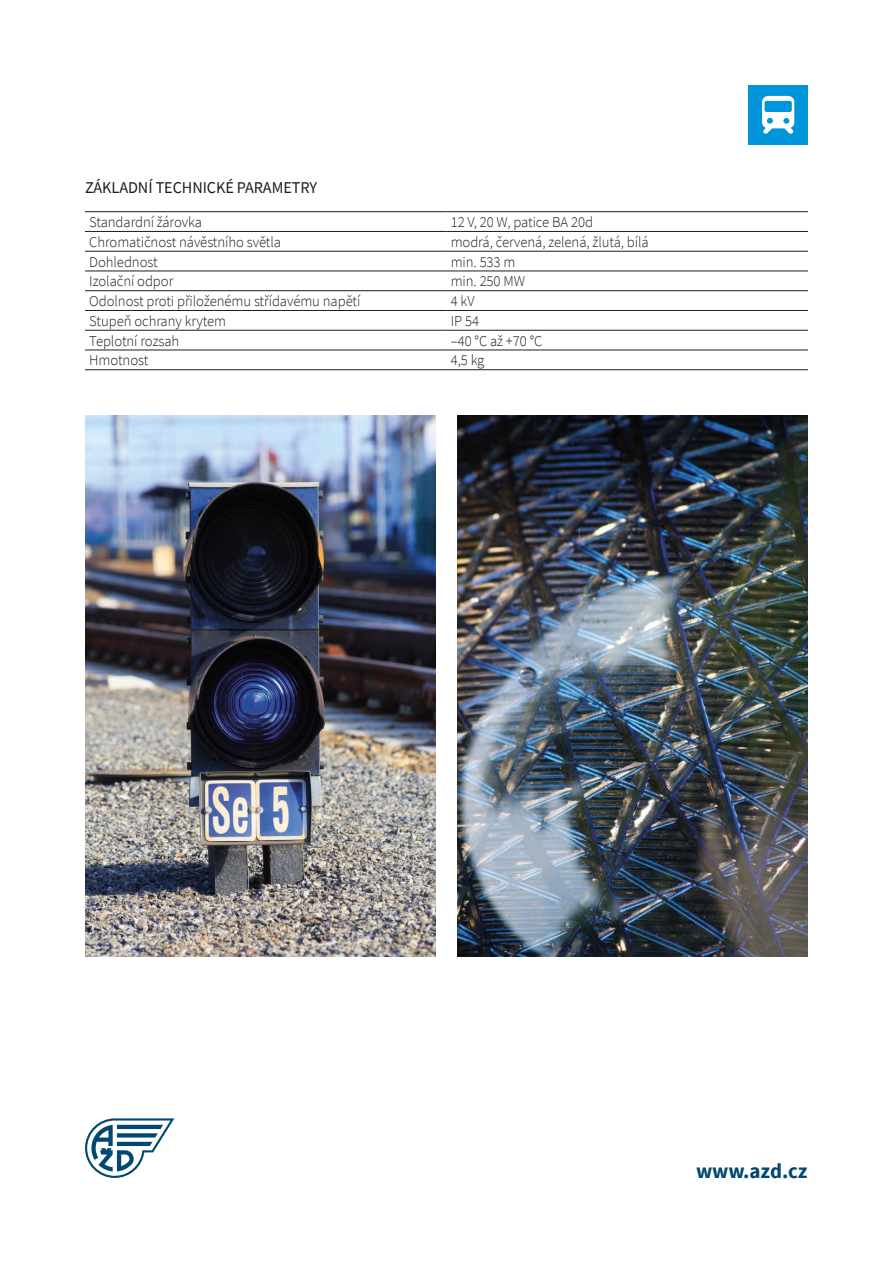
<style>
.page{position:relative;width:893px;height:1263px;background:#fff}
.page>*{position:absolute;margin:0;border:0;box-sizing:border-box;transform-origin:0 0}
.t1{font:700 21px "Source Sans Pro";color:#004872}
.mezititulek{font:16.5px "Source Sans Pro";letter-spacing:-.005em;color:#1d1d1b}
.text{font:300 15px "Source Sans Pro";letter-spacing:-.005em;color:#1d1d1b}
</style>
<div class="page">
<div style="left:748px;top:85px;width:60px;height:60px;background:#0095db"></div>
<svg style="left:762px;top:96px;width:32px;height:38px"></svg>
<svg style="left:85px;top:1118px;width:89px;height:60px"></svg>
<hr style="left:85px;top:211px;width:361px;height:1px;background:#1d1d1b">
<hr style="left:446px;top:211px;width:362px;height:1px;background:#1d1d1b">
<hr style="left:85px;top:231px;width:361px;height:1px;background:#1d1d1b">
<hr style="left:446px;top:231px;width:362px;height:1px;background:#1d1d1b">
<hr style="left:85px;top:251px;width:361px;height:1px;background:#1d1d1b">
<hr style="left:446px;top:251px;width:362px;height:1px;background:#1d1d1b">
<hr style="left:85px;top:271px;width:361px;height:1px;background:#1d1d1b">
<hr style="left:446px;top:271px;width:362px;height:1px;background:#1d1d1b">
<hr style="left:85px;top:290px;width:361px;height:1px;background:#1d1d1b">
<hr style="left:446px;top:290px;width:362px;height:1px;background:#1d1d1b">
<hr style="left:85px;top:310px;width:361px;height:1px;background:#1d1d1b">
<hr style="left:446px;top:310px;width:362px;height:1px;background:#1d1d1b">
<hr style="left:85px;top:330px;width:361px;height:1px;background:#1d1d1b">
<hr style="left:446px;top:330px;width:362px;height:1px;background:#1d1d1b">
<hr style="left:85px;top:350px;width:361px;height:1px;background:#1d1d1b">
<hr style="left:446px;top:350px;width:362px;height:1px;background:#1d1d1b">
<hr style="left:85px;top:369px;width:361px;height:1px;background:#1d1d1b">
<hr style="left:446px;top:369px;width:362px;height:1px;background:#1d1d1b">
<img style="left:85px;top:415px;width:351px;height:541px">
<img style="left:457px;top:415px;width:351px;height:541px">
<p class="mezititulek" style="left:85px;top:177px;width:234px">ZÁKLADNÍ TECHNICKÉ PARAMETRY</p>
<p class="text" style="left:89px;top:213px;width:114px">Standardní žárovka</p>
<p class="text" style="left:451px;top:213px;width:144px">12 V, 20 W, patice BA 20d</p>
<p class="text" style="left:89px;top:233px;width:193px">Chromatičnost návěstního světla</p>
<p class="text" style="left:451px;top:233px;width:199px">modrá, červená, zelená, žlutá, bílá</p>
<p class="text" style="left:89px;top:253px;width:70px">Dohlednost</p>
<p class="text" style="left:451px;top:253px;width:66px">min. 533 m</p>
<p class="text" style="left:89px;top:272px;width:86px">Izolační odpor</p>
<p class="text" style="left:451px;top:272px;width:76px">min. 250 MW</p>
<p class="text" style="left:89px;top:292px;width:273px">Odolnost proti přiloženému střídavému napětí</p>
<p class="text" style="left:451px;top:292px;width:25px">4 kV</p>
<p class="text" style="left:89px;top:312px;width:138px">Stupeň ochrany krytem</p>
<p class="text" style="left:451px;top:312px;width:30px">IP 54</p>
<p class="text" style="left:89px;top:332px;width:92px">Teplotní rozsah</p>
<p class="text" style="left:451px;top:332px;width:93px">–40 °C až +70 °C</p>
<p class="text" style="left:89px;top:351px;width:61px">Hmotnost</p>
<p class="text" style="left:451px;top:351px;width:35px">4,5 kg</p>
<h1 class="t1" style="left:696px;top:1157px;width:113px">www.azd.cz</h1>
</div>
